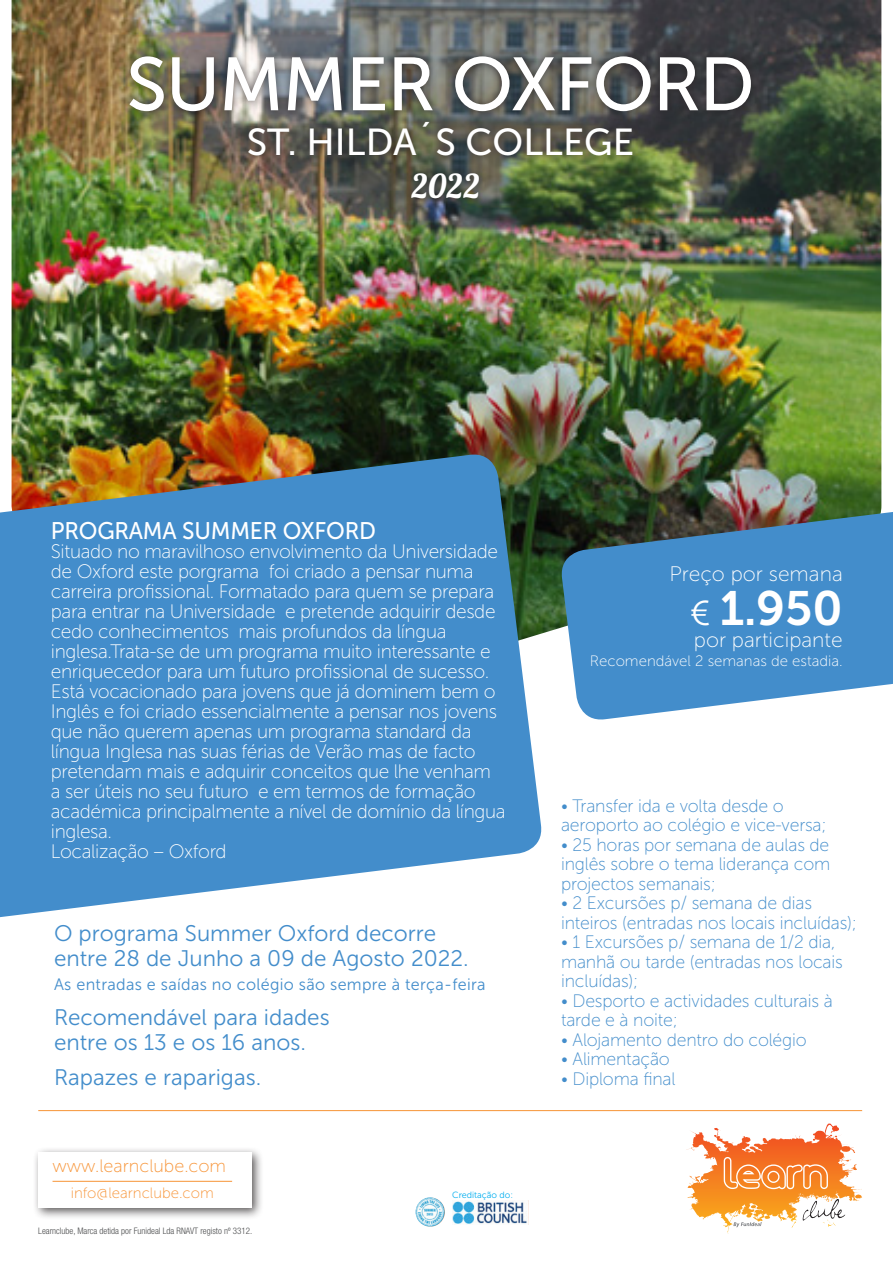
<style>
.page{position:relative;width:893px;height:1263px;background:#fff}
.page>*{position:absolute;margin:0;border:0;box-sizing:border-box;transform-origin:0 0}
.t1{font:75px "Museo Sans 500";letter-spacing:-.02em;color:#fff}
.t2{font:48px "Museo Sans 700";color:#fff}
.t3{font:37.5px "Museo Sans 500";color:#fff}
.t4{font:33px "Lobster 1.3";color:#fff}
.t5{font:24px "Museo Sans 500";letter-spacing:-.01em;color:#fff;scale:.95 1}
.t6{font:22.5px "Museo Sans 300";color:#438dcb}
.t7{font:21px "Museo Sans 100";color:#fff}
.t8{font:19.5px/20px "Museo Sans 100";letter-spacing:-.02em;color:#fff}
.t9{font:18px/19.5px "Museo Sans 100";letter-spacing:-.01em;color:#438dcb}
.t10{font:18px "Museo Sans 100";color:#f79437}
.t11{font:16.5px "Museo Sans 300";letter-spacing:.02em;color:#438dcb}
.t12{font:15px "Museo Sans 100";color:#fff}
.t13{font:15px "Museo Sans 100";color:#f79437}
.t14{font:300 condensed 9px "Helvetica Neue";color:#4b4c4d}
.t15{font:9px "Museo Sans 300";color:#00aeef}
.s1{font-family:"Museo Sans 300";font-size:34.5px}
</style>
<div class="page">
<img style="left:12px;top:0;width:869px;height:633px">
<div style="left:121px;top:47px;width:639px;height:118px;background:#231f20;opacity:.75"></div>
<svg style="left:805px;top:1124px;width:29px;height:19px"></svg>
<svg style="left:723px;top:1156px;width:106px;height:34px;background:#f59149"></svg>
<svg style="left:790px;top:1198px;width:55px;height:29px"></svg>
<svg style="left:733px;top:1222px;width:29px;height:5px"></svg>
<div style="left:32px;top:1147px;width:232px;height:73px;background:#231f20;opacity:.75"></div>
<div style="left:38px;top:1153px;width:214px;height:55px;background:#fff"></div>
<hr style="left:53px;top:1181px;width:179px;height:1px;background:#f79437">
<img style="left:416px;top:1197px;width:29px;height:30px;border-radius:15px">
<img style="left:452px;top:1200px;width:75px;height:24px">
<svg style="left:0;top:452px;width:544px;height:466px;background:#5792c0"></svg>
<svg style="left:559px;top:507px;width:334px;height:213px;background:#548dbb"></svg>
<hr style="left:38px;top:1110px;width:824px;height:1px;background:#f79437">
<div style="left:404px;top:165px;width:82px;height:41px;background:#231f20;opacity:.75"></div>
<p class="t1" style="left:126px;top:43px;width:630px">SUMMER OXFORD</p>
<p class="t3" style="left:247px;top:122px;width:389px">ST. HILDA´S COLLEGE</p>
<p class="t4" style="left:412px;top:165px;width:70px">2022</p>
<p class="t5" style="left:51px;top:517px;width:344px">PROGRAMA SUMMER OXFORD</p>
<p class="t8" style="left:51px;top:542px;width:449px">Situado no maravilhoso envolvimento da Universidade de Oxford este porgrama foi criado a pensar numa carreira profissional. Formatado para quem se prepara para entrar na Universidade e pretende adquirir desde cedo conhecimentos mais profundos da língua inglesa.Trata-se de um programa muito interessante e enriquecedor para um futuro profissional de sucesso.</p>
<p class="t8" style="left:51px;top:682px;width:456px">Está vocacionado para jovens que já dominem bem o Inglês e foi criado essencialmente a pensar nos jovens que não querem apenas um programa standard da língua Inglesa nas suas férias de Verão mas de facto pretendam mais e adquirir conceitos que lhe venham a ser úteis no seu futuro e em termos de formação académica principalmente a nível de domínio da língua inglesa.</p>
<p class="t8" style="left:51px;top:841px;width:177px">Localização – Oxford</p>
<p class="t6" style="left:54px;top:921px;width:384px">O programa Summer Oxford decorre</p>
<p class="t6" style="left:54px;top:946px;width:416px">entre 28 de Junho a 09 de Agosto 2022.</p>
<p class="t11" style="left:54px;top:975px;width:433px">As entradas e saídas no colégio são sempre à terça-feira</p>
<p class="t6" style="left:54px;top:1005px;width:277px">Recomendável para idades</p>
<p class="t6" style="left:54px;top:1030px;width:253px">entre os 13 e os 16 anos.</p>
<p class="t6" style="left:54px;top:1065px;width:209px">Rapazes e raparigas.</p>
<p class="t10" style="left:53px;top:1156px;width:175px">www.learnclube.com</p>
<p class="t13" style="left:71px;top:1184px;width:145px">info@learnclube.com</p>
<p class="t14" style="left:38px;top:1225px;width:215px">Learnclube, Marca detida por Funideal Lda RNAVT registo nº 3312.</p>
<p class="t15" style="left:452px;top:1190px;width:62px">Creditação do:</p>
<p class="t7" style="left:669px;top:562px;width:175px">Preço por semana</p>
<p class="t2" style="left:690px;top:582px;width:154px"><span class="s1">€</span> 1.950</p>
<p class="t7" style="left:694px;top:629px;width:150px">por participante</p>
<p class="t12" style="left:590px;top:652px;width:254px">Recomendável 2 semanas de estadia.</p>
<p class="t9" style="left:561px;top:796px;width:267px">• Transfer ida e volta desde o aeroporto ao colégio e vice-versa;</p>
<p class="t9" style="left:561px;top:835px;width:271px;text-align:justify">• 25 horas por semana de aulas de inglês sobre o tema liderança com projectos semanais;</p>
<p class="t9" style="left:561px;top:893px;width:298px">• 2 Excursões p/ semana de dias inteiros (entradas nos locais incluídas);</p>
<p class="t9" style="left:561px;top:932px;width:283px">• 1 Excursões p/ semana de 1/2 dia, manhã ou tarde (entradas nos locais incluídas);</p>
<p class="t9" style="left:561px;top:991px;width:273px">• Desporto e actividades culturais à tarde e à noite;</p>
<p class="t9" style="left:561px;top:1030px;width:247px">• Alojamento dentro do colégio</p>
<p class="t9" style="left:561px;top:1049px;width:110px">• Alimentação</p>
<p class="t9" style="left:561px;top:1069px;width:116px">• Diploma final</p>
</div>
